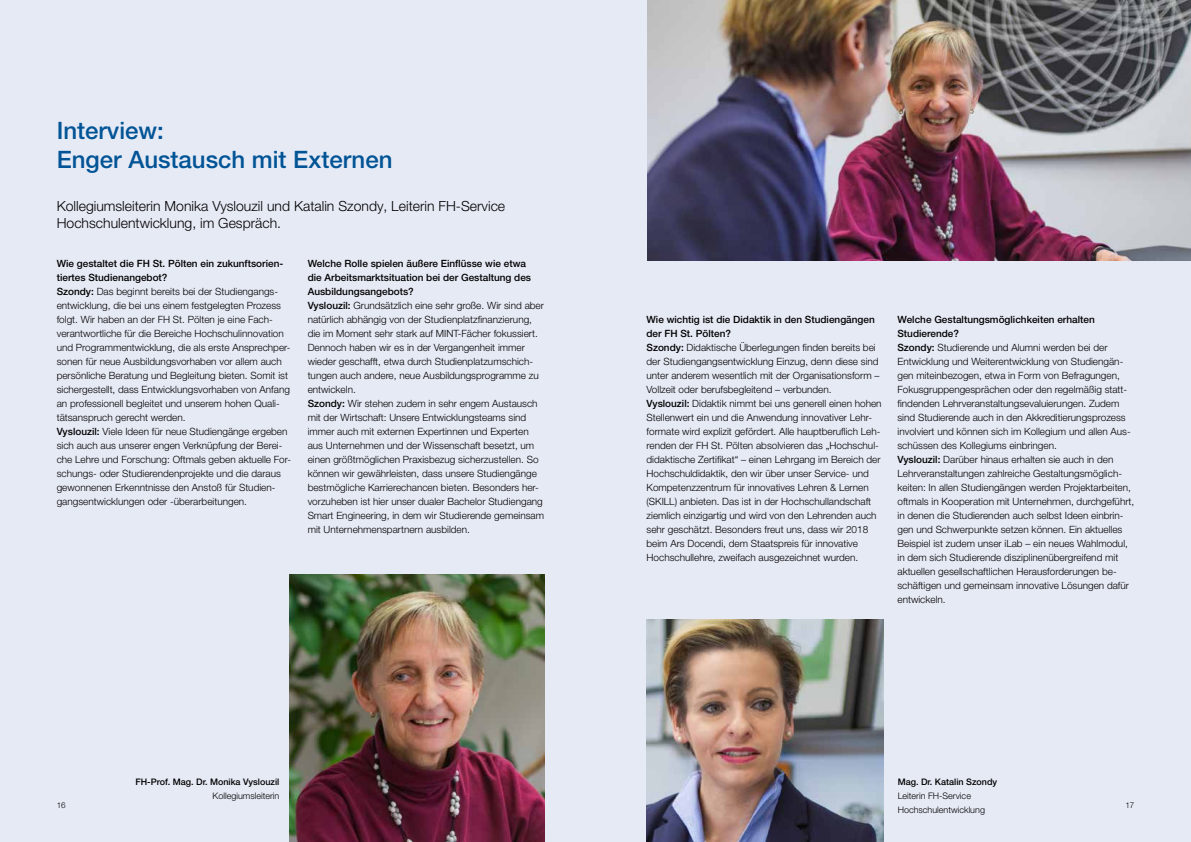
<style>
.page{position:relative;width:1191px;height:842px;background:#e6eaf5}
.page>*{position:absolute;margin:0;border:0;box-sizing:border-box;transform-origin:0 0}
.t1{font:500 24px/28.8px "Helvetica Neue LT Pro";color:#005496}
.t2{font:300 14px/16.8px "Helvetica Neue LT Pro";color:#000}
.t3{font:300 10px/14px "Helvetica Neue LT Pro";color:#000}
.t4{font:300 9px/14px "Helvetica Neue LT Pro";color:#000}
.t5{font:500 9px "Helvetica Neue LT Pro";color:#000}
.t6{font:300 8px "Helvetica Neue LT Pro";color:#000}
.s1{font-weight:500}
</style>
<div class="page">
<img style="left:647px;top:0;width:544px;height:261px">
<img style="left:646px;top:620px;width:237px;height:222px">
<img style="left:289px;top:575px;width:255px;height:267px">
<h1 class="t1" style="left:57px;top:116px;width:337px">Interview:<br>Enger Austausch mit Externen</h1>
<h2 class="t2" style="left:57px;top:198px;width:450px">Kollegiumsleiterin Monika Vyslouzil und Katalin Szondy, Leiterin FH-Service<br>Hochschulentwicklung, im Gespräch.</h2>
<p class="t3" style="left:57px;top:256px;width:236px"><span class="s1">Wie gestaltet die FH St. Pölten ein zukunftsorien&shy;tiertes Studienangebot?<br>Szondy:</span> Das beginnt bereits bei der Studiengangs&shy;entwicklung, die bei uns einem festgelegten Prozess folgt. Wir haben an der FH St. Pölten je eine Fach&shy;verantwortliche für die Bereiche Hochschulinnovation und Programmentwicklung, die als erste Ansprechper&shy;sonen für neue Ausbildungsvorhaben vor allem auch persönliche Beratung und Begleitung bieten. Somit ist sichergestellt, dass Entwicklungsvorhaben von Anfang an professionell begleitet und unserem hohen Quali&shy;tätsanspruch gerecht werden.<br><span class="s1">Vyslouzil:</span> Viele Ideen für neue Studiengänge ergeben sich auch aus unserer engen Verknüpfung der Berei&shy;che Lehre und Forschung: Oftmals geben aktuelle For&shy;schungs- oder Studierendenprojekte und die daraus gewonnenen Erkenntnisse den Anstoß für Studien&shy;gangsentwicklungen oder -überarbeitungen.</p>
<p class="t3" style="left:308px;top:256px;width:238px"><span class="s1">Welche Rolle spielen äußere Einflüsse wie etwa<br>die Arbeitsmarktsituation bei der Gestaltung des Ausbildungsangebots?<br>Vyslouzil:</span> Grundsätzlich eine sehr große. Wir sind aber natürlich abhängig von der Studienplatzfinanzierung, die im Moment sehr stark auf MINT-Fächer fokussiert.<br>Dennoch haben wir es in der Vergangenheit immer wieder geschafft, etwa durch Studienplatzumschich&shy;tungen auch andere, neue Ausbildungsprogramme zu entwickeln.<br><span class="s1">Szondy:</span> Wir stehen zudem in sehr engem Austausch mit der Wirtschaft: Unsere Entwicklungsteams sind immer auch mit externen Expertinnen und Experten aus Unternehmen und der Wissenschaft besetzt, um einen größtmöglichen Praxisbezug sicherzustellen. So können wir gewährleisten, dass unsere Studiengänge bestmögliche Karrierechancen bieten. Besonders her&shy;vorzuheben ist hier unser dualer Bachelor Studiengang Smart Engineering, in dem wir Studierende gemeinsam mit Unternehmenspartnern ausbilden.</p>
<p class="t6" style="left:57px;top:800px;width:10px">16</p>
<p class="t5" style="left:135px;top:776px;width:145px">FH-Prof. Mag. Dr. Monika Vyslouzil</p>
<p class="t4" style="left:212px;top:788px;width:68px">Kollegiumsleiterin</p>
<p class="t3" style="left:646px;top:312px;width:237px"><span class="s1">Wie wichtig ist die Didaktik in den Studiengängen der FH St. Pölten?<br>Szondy:</span> Didaktische Überlegungen finden bereits bei der Studiengangsentwicklung Einzug, denn diese sind unter anderem wesentlich mit der Organisationsform – Vollzeit oder berufsbegleitend – verbunden.<br><span class="s1">Vyslouzil:</span> Didaktik nimmt bei uns generell einen hohen Stellenwert ein und die Anwendung innovativer Lehr&shy;formate wird explizit gefördert. Alle hauptberuflich Leh&shy;renden der FH St. Pölten absolvieren das „Hochschul&shy;didaktische Zertifikat“ – einen Lehrgang im Bereich der Hochschuldidaktik, den wir über unser Service- und Kompetenzzentrum für innovatives Lehren &amp; Lernen (SKILL) anbieten. Das ist in der Hochschullandschaft ziemlich einzigartig und wird von den Lehrenden auch sehr geschätzt. Besonders freut uns, dass wir 2018 beim Ars Docendi, dem Staatspreis für innovative Hochschullehre, zweifach ausgezeichnet wurden.</p>
<p class="t3" style="left:897px;top:312px;width:238px"><span class="s1">Welche Gestaltungsmöglichkeiten erhalten Studierende?<br>Szondy:</span> Studierende und Alumni werden bei der Entwicklung und Weiterentwicklung von Studiengän&shy;gen miteinbezogen, etwa in Form von Befragungen, Fokusgruppengesprächen oder den regelmäßig statt&shy;findenden Lehrveranstaltungsevaluierungen. Zudem sind Studierende auch in den Akkreditierungsprozess involviert und können sich im Kollegium und allen Aus&shy;schüssen des Kollegiums einbringen.<br><span class="s1">Vyslouzil:</span> Darüber hinaus erhalten sie auch in den Lehrveranstaltungen zahlreiche Gestaltungsmöglich&shy;keiten: In allen Studiengängen werden Projektarbeiten, oftmals in Kooperation mit Unternehmen, durchgeführt, in denen die Studierenden auch selbst Ideen einbrin&shy;gen und Schwerpunkte setzen können. Ein aktuelles Beispiel ist zudem unser iLab – ein neues Wahlmodul, in dem sich Studierende disziplinenübergreifend mit aktuellen gesellschaftlichen Herausforderungen be&shy;schäftigen und gemeinsam innovative Lösungen dafür entwickeln.</p>
<p class="t5" style="left:897px;top:776px;width:101px">Mag. Dr. Katalin Szondy</p>
<p class="t4" style="left:897px;top:788px;width:89px">Leiterin FH-Service<br>Hochschulentwicklung</p>
<p class="t6" style="left:1125px;top:800px;width:10px">17</p>
</div>
